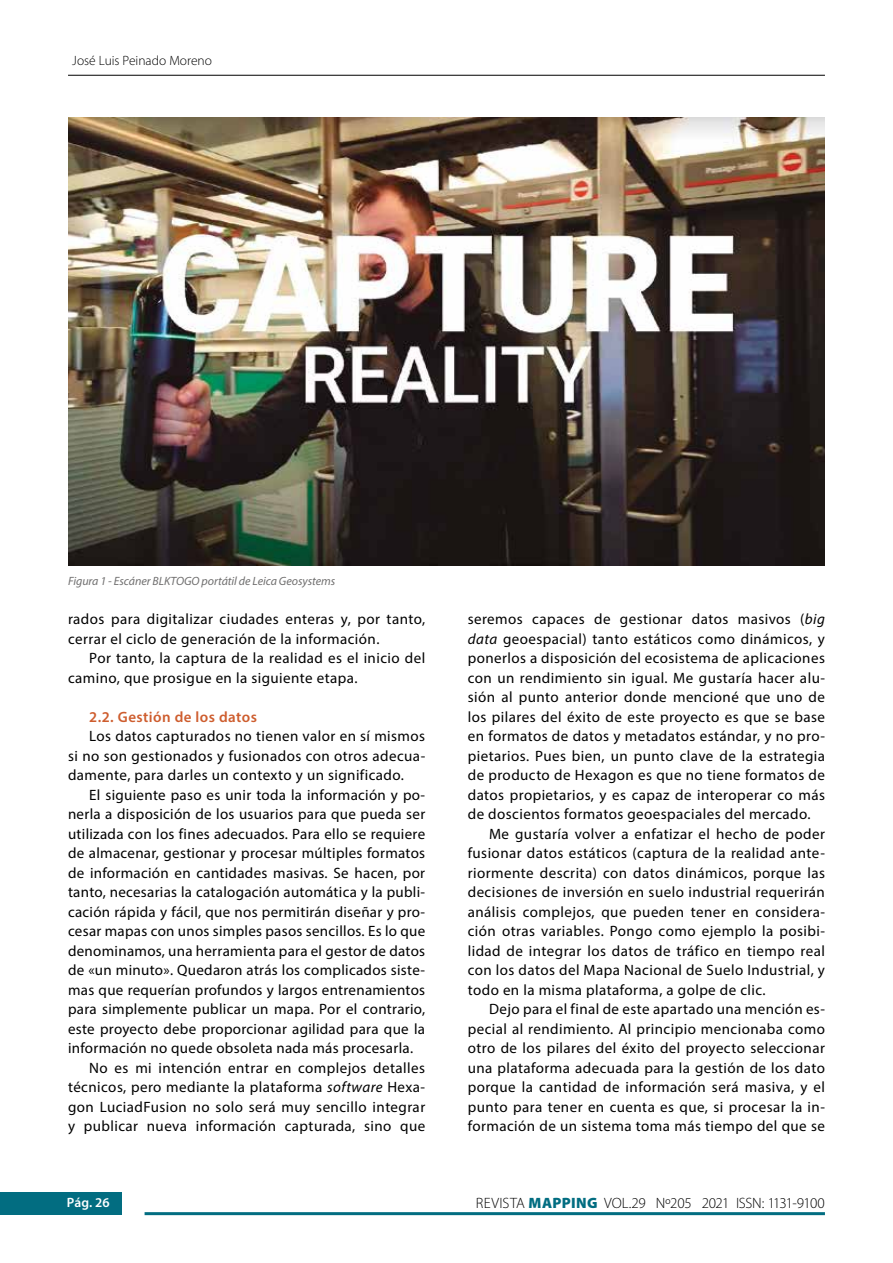
<style>
.page{position:relative;width:893px;height:1263px;background:#fff}
.page>*{position:absolute;margin:0;border:0;box-sizing:border-box;transform-origin:0 0}
.t1{font:15px/19.5px "Myriad Pro";letter-spacing:.03em;color:#000}
.t2{font:300 15px "Myriad Pro";letter-spacing:-.015em;color:#000}
.t3{font:600 15px "Myriad Pro";letter-spacing:.03em;color:#ce5d2e}
.t4{font:300 13.5px "Myriad Pro";color:#000}
.t5{font:600 13.5px "Myriad Pro";color:#fff}
.t6{font:italic 12px "Myriad Pro";letter-spacing:-.005em;color:#706f6f}
.s1{font-style:italic}
.s2{font-weight:900;color:#026d81}
</style>
<div class="page">
<div style="left:0;top:1193px;width:121px;height:22px;background:#026d81"></div>
<hr style="left:145px;top:1212px;width:680px;height:3px;background:#026d81">
<hr style="left:68px;top:75px;width:757px;height:1px;background:#000">
<img style="left:68px;top:117px;width:757px;height:449px">
<p class="t4" style="left:72px;top:53px;width:141px">José Luis Peinado Moreno</p>
<p class="t6" style="left:68px;top:574px;width:269px">Figura 1 - Escáner BLKTOGO portátil de Leica Geosystems</p>
<p class="t1" style="left:68px;top:609px;width:359px">rados para digitalizar ciudades enteras y, por tanto, cerrar el ciclo de generación de la información.</p>
<p class="t1" style="left:68px;top:648px;width:359px;text-indent:21px">Por tanto, la captura de la realidad es el inicio del camino, que prosigue en la siguiente etapa.</p>
<p class="t3" style="left:89px;top:707px;width:169px">2.2. Gestión de los datos</p>
<p class="t1" style="left:68px;top:726px;width:359px;text-align:justify;text-indent:21px">Los datos capturados no tienen valor en sí mismos si no son gestionados y fusionados con otros adecua&shy;damente, para darles un contexto y un significado.</p>
<p class="t1" style="left:89px;top:784px;width:337px">El siguiente paso es unir toda la información y po-</p>
<p class="t1" style="left:68px;top:804px;width:359px">nerla a disposición de los usuarios para que pueda ser</p>
<p class="t1" style="left:68px;top:823px;width:359px">utilizada con los fines adecuados. Para ello se requiere</p>
<p class="t1" style="left:68px;top:843px;width:359px">de almacenar, gestionar y procesar múltiples formatos</p>
<p class="t1" style="left:68px;top:862px;width:359px">de información en cantidades masivas. Se hacen, por</p>
<p class="t1" style="left:68px;top:882px;width:359px">tanto, necesarias la catalogación automática y la publi-</p>
<p class="t1" style="left:68px;top:901px;width:359px">cación rápida y fácil, que nos permitirán diseñar y pro-</p>
<p class="t1" style="left:68px;top:921px;width:359px">cesar mapas con unos simples pasos sencillos. Es lo que</p>
<p class="t1" style="left:68px;top:940px;width:359px">denominamos, una herramienta para el gestor de datos</p>
<p class="t1" style="left:68px;top:960px;width:359px">de «un minuto». Quedaron atrás los complicados siste-</p>
<p class="t1" style="left:68px;top:979px;width:359px">mas que requerían profundos y largos entrenamientos</p>
<p class="t1" style="left:68px;top:999px;width:359px">para simplemente publicar un mapa. Por el contrario,</p>
<p class="t1" style="left:68px;top:1018px;width:359px">este proyecto debe proporcionar agilidad para que la</p>
<p class="t1" style="left:68px;top:1038px;width:347px">información no quede obsoleta nada más procesarla.</p>
<p class="t1" style="left:89px;top:1057px;width:337px">No es mi intención entrar en complejos detalles</p>
<p class="t1" style="left:68px;top:1077px;width:359px">técnicos, pero mediante la plataforma <span class="s1">software</span> Hexa-</p>
<p class="t1" style="left:68px;top:1096px;width:359px">gon LuciadFusion no solo será muy sencillo integrar</p>
<p class="t1" style="left:68px;top:1116px;width:359px">y publicar nueva información capturada, sino que</p>
<p class="t1" style="left:468px;top:609px;width:359px">seremos capaces de gestionar datos masivos (<span class="s1">big</span></p>
<p class="t1" style="left:468px;top:628px;width:359px"><span class="s1">data</span> geoespacial) tanto estáticos como dinámicos, y</p>
<p class="t1" style="left:468px;top:648px;width:359px">ponerlos a disposición del ecosistema de aplicaciones</p>
<p class="t1" style="left:468px;top:667px;width:359px">con un rendimiento sin igual. Me gustaría hacer alu-</p>
<p class="t1" style="left:468px;top:687px;width:359px">sión al punto anterior donde mencioné que uno de</p>
<p class="t1" style="left:468px;top:706px;width:359px">los pilares del éxito de este proyecto es que se base</p>
<p class="t1" style="left:468px;top:726px;width:359px">en formatos de datos y metadatos estándar, y no pro-</p>
<p class="t1" style="left:468px;top:745px;width:359px">pietarios. Pues bien, un punto clave de la estrategia</p>
<p class="t1" style="left:468px;top:765px;width:359px">de producto de Hexagon es que no tiene formatos de</p>
<p class="t1" style="left:468px;top:784px;width:359px">datos propietarios, y es capaz de interoperar co más</p>
<p class="t1" style="left:468px;top:804px;width:344px">de doscientos formatos geoespaciales del mercado.</p>
<p class="t1" style="left:489px;top:823px;width:337px">Me gustaría volver a enfatizar el hecho de poder</p>
<p class="t1" style="left:468px;top:843px;width:359px">fusionar datos estáticos (captura de la realidad ante-</p>
<p class="t1" style="left:468px;top:862px;width:359px">riormente descrita) con datos dinámicos, porque las</p>
<p class="t1" style="left:468px;top:882px;width:359px">decisiones de inversión en suelo industrial requerirán</p>
<p class="t1" style="left:468px;top:901px;width:359px">análisis complejos, que pueden tener en considera-</p>
<p class="t1" style="left:468px;top:921px;width:359px">ción otras variables. Pongo como ejemplo la posibi-</p>
<p class="t1" style="left:468px;top:940px;width:359px">lidad de integrar los datos de tráfico en tiempo real</p>
<p class="t1" style="left:468px;top:960px;width:359px">con los datos del Mapa Nacional de Suelo Industrial, y</p>
<p class="t1" style="left:468px;top:979px;width:299px">todo en la misma plataforma, a golpe de clic.</p>
<p class="t1" style="left:489px;top:999px;width:337px">Dejo para el final de este apartado una mención es-</p>
<p class="t1" style="left:468px;top:1018px;width:359px">pecial al rendimiento. Al principio mencionaba como</p>
<p class="t1" style="left:468px;top:1038px;width:359px">otro de los pilares del éxito del proyecto seleccionar</p>
<p class="t1" style="left:468px;top:1057px;width:359px">una plataforma adecuada para la gestión de los dato</p>
<p class="t1" style="left:468px;top:1077px;width:359px">porque la cantidad de información será masiva, y el</p>
<p class="t1" style="left:468px;top:1096px;width:359px">punto para tener en cuenta es que, si procesar la in-</p>
<p class="t1" style="left:468px;top:1116px;width:359px">formación de un sistema toma más tiempo del que se</p>
<p class="t5" style="left:67px;top:1194px;width:44px">Pág. 26</p>
<p class="t2" style="left:476px;top:1194px;width:351px">REVISTA <span class="s2">MAPPING</span> VOL.29 Nº205 2021 ISSN: 1131-9100</p>
</div>
